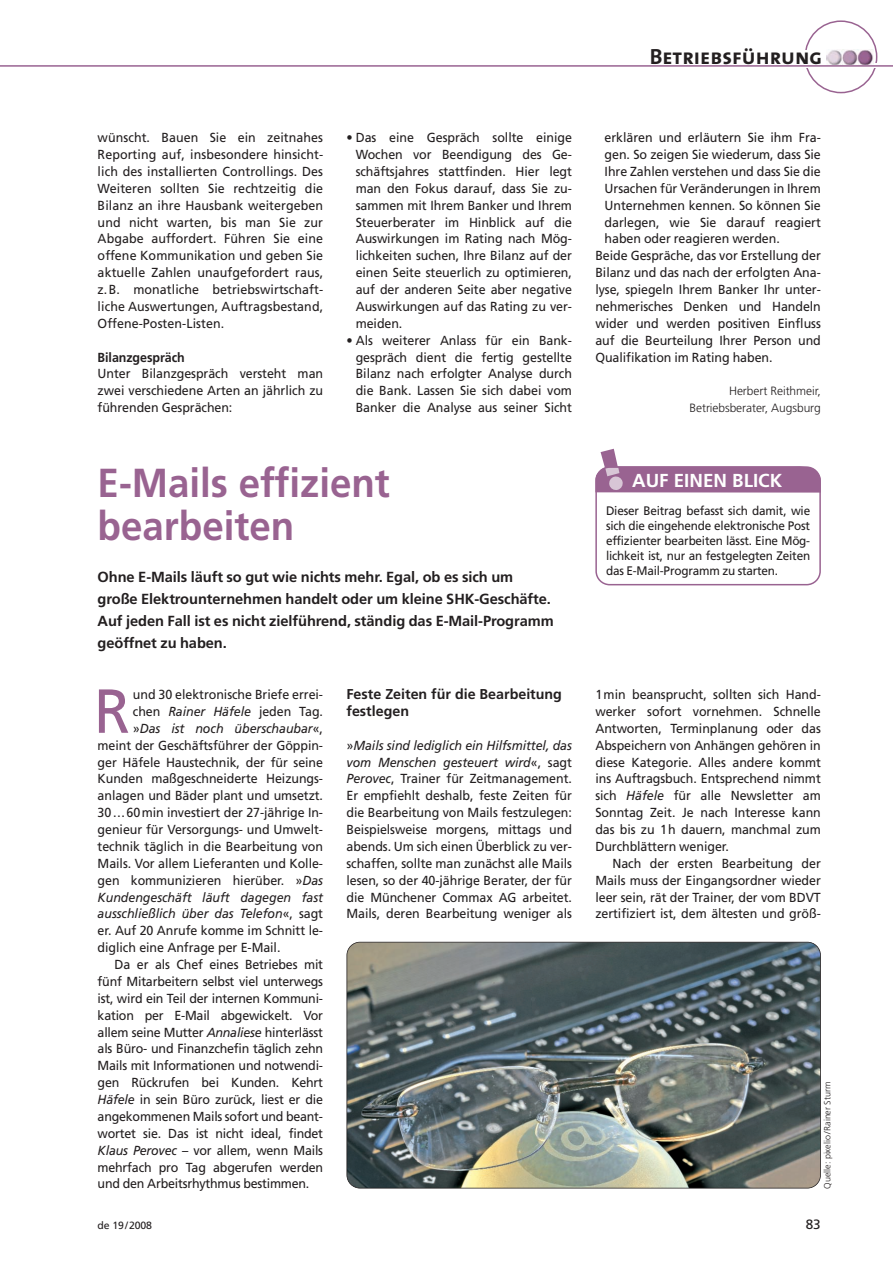
<style>
.page{position:relative;width:893px;height:1263px;background:#fff}
.page>*{position:absolute;margin:0;border:0;box-sizing:border-box;transform-origin:0 0}
.t1{font:62.1px "Frutiger LT";color:#996391;scale:.95 1}
.t2{font:700 40.5px/43.5px "Frutiger LT";color:#996391;scale:.95 1}
.t3{font:22.05px "The Sans Bold Caps";color:#231f20}
.t4{font:700 18.75px "Frutiger LT";color:#fff}
.t5{font:700 14.7px/21.8px "Frutiger LT";letter-spacing:-.005em;color:#231f20}
.t6{font:700 14.25px/16.8px "Frutiger LT";color:#231f20}
.t7{font:13.5px "Frutiger LT";color:#231f20}
.t8{font:13.2px/16.8px "Frutiger LT";letter-spacing:-.005em;color:#231f20;text-align:justify;scale:.95 1}
.t9{font:italic 13.2px "Frutiger LT";letter-spacing:-.005em;color:#231f20;scale:.95 1}
.t10{font:700 13.2px "Frutiger LT";letter-spacing:-.005em;color:#231f20;scale:.95 1}
.t11{font:12.3px/15px "Frutiger LT";letter-spacing:-.015em;color:#231f20;text-align:justify;scale:.95 1}
.t12{font:300 12px/17px "Frutiger LT";letter-spacing:-.005em;color:#231f20;text-align:right}
.t13{font:10.5px "Frutiger LT";letter-spacing:-.01em;color:#231f20}
.t14{font:300 9px "Frutiger LT";letter-spacing:-.005em;color:#231f20}
.s1{font-style:italic}
.s2{font-style:normal}
</style>
<div class="page">
<svg style="left:805px;top:20px;width:72px;height:73px"></svg>
<svg style="left:805px;top:64px;width:72px;height:4px"></svg>
<hr style="left:0;top:65px;width:892px;height:2px;background:#996391">
<div style="left:803px;top:50px;width:6px;height:15px;background:#fff"></div>
<img style="left:826px;top:50px;width:47px;height:14px">
<img style="left:347px;top:942px;width:473px;height:246px;border-radius:13px">
<div style="left:346px;top:942px;width:474px;height:247px;border:2px solid #231f20;border-radius:14px"></div>
<svg style="left:595px;top:449px;width:225px;height:136px"></svg>
<h3 class="t3" style="left:649px;top:43px;width:174px">Betriebsführung</h3>
<p class="t8" style="left:98px;top:130px;width:239px">wünscht. Bauen Sie ein zeitnahes Reporting auf, insbesondere hinsicht&shy;lich des installierten Controllings. Des Weiteren sollten Sie rechtzeitig die Bilanz an ihre Hausbank weitergeben und nicht warten, bis man Sie zur Abgabe auffordert. Führen Sie eine offene Kommunikation und geben Sie aktuelle Zahlen unaufgefordert raus, z.B. monatliche betriebswirtschaft&shy;liche Auswertungen, Auftragsbestand, Offene-Posten-Listen.</p>
<p class="t10" style="left:98px;top:351px;width:93px">Bilanzgespräch</p>
<p class="t8" style="left:98px;top:366px;width:239px">Unter Bilanzgespräch versteht man zwei verschiedene Arten an jährlich zu führenden Gesprächen:</p>
<p class="t8" style="left:356px;top:130px;width:229px;text-indent:-9px">• Das eine Gespräch sollte einige Wochen vor Beendigung des Ge&shy;schäftsjahres stattfinden. Hier legt man den Fokus darauf, dass Sie zu&shy;sammen mit Ihrem Banker und Ihrem Steuerberater im Hinblick auf die Auswirkungen im Rating nach Mög&shy;lichkeiten suchen, Ihre Bilanz auf der einen Seite steuerlich zu optimieren, auf der anderen Seite aber negative Auswirkungen auf das Rating zu ver&shy;meiden.</p>
<p class="t8" style="left:356px;top:333px;width:229px;text-indent:-9px">• Als weiterer Anlass für ein Bank&shy;gespräch dient die fertig gestellte Bilanz nach erfolgter Analyse durch die Bank. Lassen Sie sich dabei vom Banker die Analyse aus seiner Sicht</p>
<h2 class="t2" style="left:98px;top:463px;width:309px">E-Mails effizient bearbeiten</h2>
<p class="t5" style="left:98px;top:567px;width:457px">Ohne E-Mails läuft so gut wie nichts mehr. Egal, ob es sich um große Elektrounternehmen handelt oder um kleine SHK-Geschäfte.<br>Auf jeden Fall ist es nicht zielführend, ständig das E-Mail-Programm geöffnet zu haben.</p>
<h1 class="t1" style="left:94px;top:685px;width:39px">R</h1>
<p class="t8" style="left:133px;top:687px;width:202px">und 30 elektronische Briefe errei-</p>
<p class="t8" style="left:133px;top:704px;width:202px">chen <span class="s1">Rainer Häfele</span> jeden Tag.</p>
<p class="t9" style="left:133px;top:723px;width:202px"><span class="s2">»</span>Das ist noch überschaubar<span class="s2">«,</span></p>
<p class="t8" style="left:98px;top:738px;width:239px">meint der Geschäftsführer der Göppin-</p>
<p class="t8" style="left:98px;top:754px;width:239px">ger Häfele Haustechnik, der für seine</p>
<p class="t8" style="left:98px;top:771px;width:239px">Kunden maßgeschneiderte Heizungs-</p>
<p class="t8" style="left:98px;top:788px;width:239px">anlagen und Bäder plant und umsetzt.</p>
<p class="t8" style="left:98px;top:805px;width:239px">30…60min investiert der 27-jährige In-</p>
<p class="t8" style="left:98px;top:822px;width:239px">genieur für Versorgungs- und Umwelt-</p>
<p class="t8" style="left:98px;top:839px;width:239px">technik täglich in die Bearbeitung von</p>
<p class="t8" style="left:98px;top:856px;width:239px">Mails. Vor allem Lieferanten und Kolle-</p>
<p class="t8" style="left:98px;top:873px;width:239px">gen kommunizieren hierüber. »<span class="s1">Das</span></p>
<p class="t9" style="left:98px;top:891px;width:239px">Kundengeschäft läuft dagegen fast</p>
<p class="t9" style="left:98px;top:908px;width:239px">ausschließlich über das Telefon<span class="s2">«, sagt</span></p>
<p class="t8" style="left:98px;top:923px;width:239px">er. Auf 20 Anrufe komme im Schnitt le-</p>
<p class="t8" style="left:98px;top:940px;width:194px">diglich eine Anfrage per E-Mail.</p>
<p class="t8" style="left:115px;top:957px;width:221px">Da er als Chef eines Betriebes mit</p>
<p class="t8" style="left:98px;top:974px;width:239px">fünf Mitarbeitern selbst viel unterwegs</p>
<p class="t8" style="left:98px;top:991px;width:239px">ist, wird ein Teil der internen Kommuni-</p>
<p class="t8" style="left:98px;top:1008px;width:239px">kation per E-Mail abgewickelt. Vor</p>
<p class="t8" style="left:98px;top:1024px;width:239px">allem seine Mutter <span class="s1">Annaliese</span> hinterlässt</p>
<p class="t8" style="left:98px;top:1041px;width:239px">als Büro- und Finanzchefin täglich zehn</p>
<p class="t8" style="left:98px;top:1058px;width:239px">Mails mit Informationen und notwendi-</p>
<p class="t8" style="left:98px;top:1075px;width:239px">gen Rückrufen bei Kunden. Kehrt</p>
<p class="t8" style="left:98px;top:1092px;width:239px"><span class="s1">Häfele</span> in sein Büro zurück, liest er die</p>
<p class="t8" style="left:98px;top:1109px;width:239px">angekommenen Mails sofort und beant-</p>
<p class="t8" style="left:98px;top:1126px;width:239px">wortet sie. Das ist nicht ideal, findet</p>
<p class="t8" style="left:98px;top:1143px;width:239px"><span class="s1">Klaus Perovec</span> – vor allem, wenn Mails</p>
<p class="t8" style="left:98px;top:1159px;width:239px">mehrfach pro Tag abgerufen werden</p>
<p class="t8" style="left:98px;top:1176px;width:224px">und den Arbeitsrhythmus bestimmen.</p>
<p class="t6" style="left:346px;top:687px;width:217px">Feste Zeiten für die Bearbeitung festlegen</p>
<p class="t8" style="left:346px;top:738px;width:239px">»<span class="s1">Mails sind lediglich ein Hilfsmittel, das vom Menschen gesteuert wird</span>«, sagt <span class="s1">Perovec</span>, Trainer für Zeitmanagement.<br>Er empfiehlt deshalb, feste Zeiten für die Bearbeitung von Mails festzulegen:<br>Beispielsweise morgens, mittags und abends. Um sich einen Überblick zu ver&shy;schaffen, sollte man zunächst alle Mails lesen, so der 40-jährige Berater, der für die Münchener Commax AG arbeitet.<br>Mails, deren Bearbeitung weniger als</p>
<p class="t8" style="left:604px;top:130px;width:229px">erklären und erläutern Sie ihm Fra-</p>
<p class="t8" style="left:604px;top:147px;width:229px">gen. So zeigen Sie wiederum, dass Sie</p>
<p class="t8" style="left:604px;top:164px;width:229px">Ihre Zahlen verstehen und dass Sie die</p>
<p class="t8" style="left:604px;top:181px;width:229px">Ursachen für Veränderungen in Ihrem</p>
<p class="t8" style="left:604px;top:198px;width:229px">Unternehmen kennen. So können Sie</p>
<p class="t8" style="left:604px;top:214px;width:229px">darlegen, wie Sie darauf reagiert</p>
<p class="t8" style="left:604px;top:231px;width:186px">haben oder reagieren werden.</p>
<p class="t8" style="left:595px;top:248px;width:239px">Beide Gespräche, das vor Erstellung der</p>
<p class="t8" style="left:595px;top:265px;width:239px">Bilanz und das nach der erfolgten Ana-</p>
<p class="t8" style="left:595px;top:282px;width:239px">lyse, spiegeln Ihrem Banker Ihr unter-</p>
<p class="t8" style="left:595px;top:299px;width:239px">nehmerisches Denken und Handeln</p>
<p class="t8" style="left:595px;top:316px;width:239px">wider und werden positiven Einfluss</p>
<p class="t8" style="left:595px;top:333px;width:239px">auf die Beurteilung Ihrer Person und</p>
<p class="t8" style="left:595px;top:349px;width:188px">Qualifikation im Rating haben.</p>
<p class="t12" style="left:689px;top:383px;width:133px">Herbert Reithmeir,<br>Betriebsberater, Augsburg</p>
<h3 class="t4" style="left:632px;top:473px;width:151px">AUF EINEN BLICK</h3>
<p class="t11" style="left:606px;top:504px;width:216px">Dieser Beitrag befasst sich damit, wie sich die eingehende elektronische Post effizienter bearbeiten lässt. Eine Mög&shy;lichkeit ist, nur an festgelegten Zeiten das E-Mail-Programm zu starten.</p>
<p class="t8" style="left:595px;top:687px;width:239px">1min beansprucht, sollten sich Hand&shy;werker sofort vornehmen. Schnelle Antworten, Terminplanung oder das Abspeichern von Anhängen gehören in diese Kategorie. Alles andere kommt ins Auftragsbuch. Entsprechend nimmt sich <span class="s1">Häfele</span> für alle Newsletter am Sonntag Zeit. Je nach Interesse kann das bis zu 1h dauern, manchmal zum Durchblättern weniger.</p>
<p class="t8" style="left:595px;top:856px;width:239px;text-indent:17px">Nach der ersten Bearbeitung der Mails muss der Eingangsordner wieder leer sein, rät der Trainer, der vom BDVT zertifiziert ist, dem ältesten und größ-</p>
<p class="t14" style="left:823px;top:1189px;width:108px;rotate:-90deg">Quelle: pixelio/Rainer Sturm</p>
<p class="t13" style="left:98px;top:1220px;width:56px">de 19/2008</p>
<p class="t7" style="left:805px;top:1218px;width:17px">83</p>
</div>
